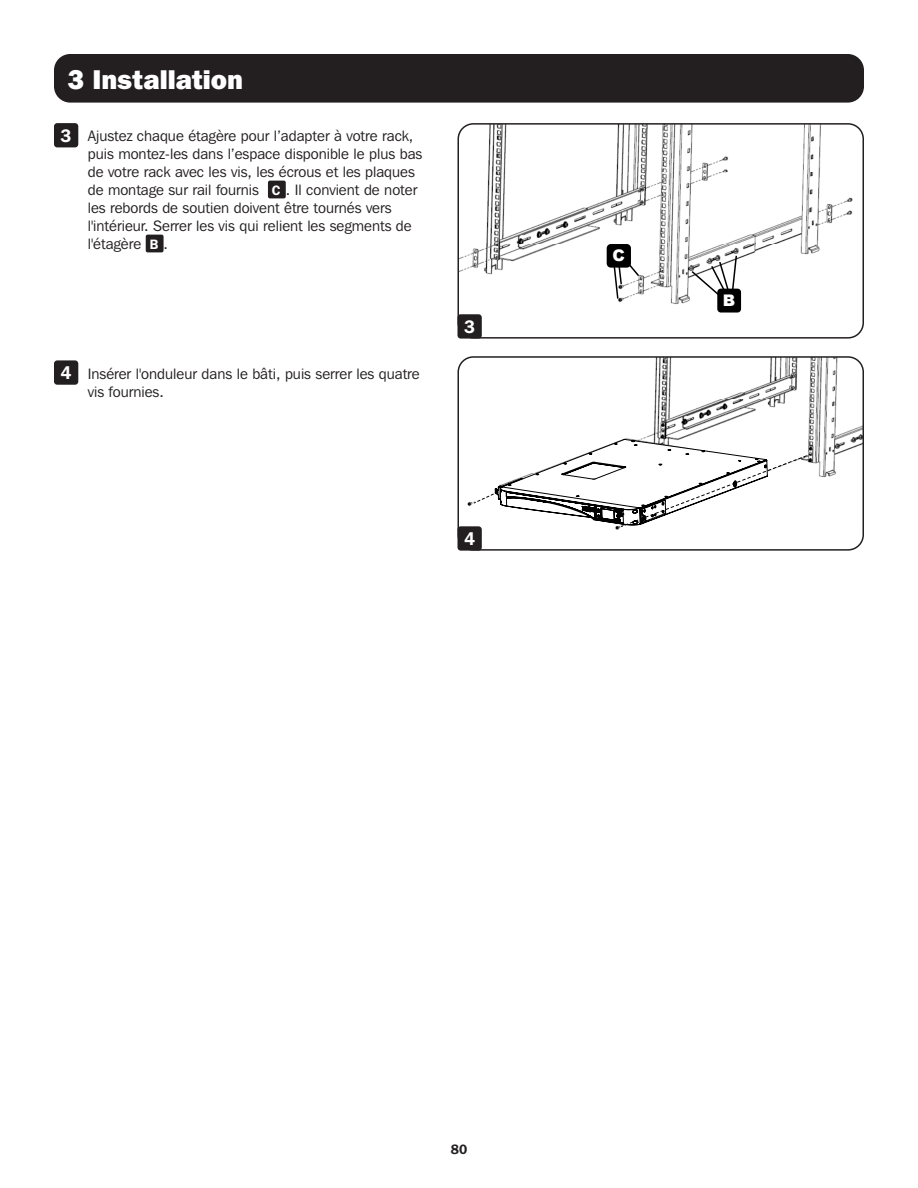
<style>
.page{position:relative;width:918px;height:1188px;background:#fff}
.page>*{position:absolute;margin:0;border:0;box-sizing:border-box;transform-origin:0 0}
.t1{font:800 27px "Franklin Gothic IT Cby BT";color:#fff}
.t2{font:600 18px "Franklin Gothic IT Cby BT";color:#fff}
.t3{font:900 16.05px "Arial";color:#fff}
.t4{font:15px/18px "Franklin Gothic IT Cby BT";color:#231f20}
.t5{font:600 13.5px "Franklin Gothic IT Cby BT";color:#231f20}
.t6{font:600 13.5px "Franklin Gothic IT Cby BT";color:#fff}
</style>
<div class="page">
<div style="left:54px;top:54px;width:810px;height:49px;background:#231f20;border-radius:16px"></div>
<div style="left:54px;top:123px;width:24px;height:24px;background:#231f20;border-radius:3px"></div>
<div style="left:268px;top:181px;width:18px;height:17px;background:#231f20;border-radius:2px"></div>
<div style="left:146px;top:235px;width:18px;height:17px;background:#231f20;border-radius:2px"></div>
<div style="left:54px;top:360px;width:24px;height:25px;background:#231f20;border-radius:3px"></div>
<img style="left:463px;top:359px;width:400px;height:187px">
<svg style="left:473px;top:439px;width:338px;height:88px"></svg>
<div style="left:457px;top:356px;width:407px;height:195px;border:2px solid #231f20;border-radius:15px"></div>
<div style="left:458px;top:526px;width:24px;height:25px;background:#231f20;border-radius:3px"></div>
<img style="left:460px;top:124px;width:403px;height:192px">
<svg style="left:692px;top:256px;width:45px;height:48px"></svg>
<div style="left:717px;top:289px;width:24px;height:24px;background:#000;border-radius:4px"></div>
<svg style="left:612px;top:255px;width:27px;height:44px"></svg>
<div style="left:607px;top:244px;width:24px;height:24px;background:#000;border-radius:4px"></div>
<div style="left:457px;top:123px;width:407px;height:216px;border:2px solid #231f20;border-radius:15px"></div>
<div style="left:458px;top:314px;width:24px;height:25px;background:#231f20;border-radius:3px"></div>
<p class="t1" style="left:68px;top:62px;width:177px">3 Installation</p>
<p class="t2" style="left:61px;top:124px;width:12px">3</p>
<p class="t4" style="left:88px;top:127px;width:336px">Ajustez chaque étagère pour l’adapter à votre rack, puis montez-les dans l’espace disponible le plus bas de votre rack avec les vis, les écrous et les plaques de montage sur rail fournis</p>
<p class="t6" style="left:272px;top:181px;width:10px">C</p>
<p class="t4" style="left:88px;top:181px;width:331px;text-indent:198px">. Il convient de noter les rebords de soutien doivent être tournés vers l'intérieur. Serrer les vis qui relient les segments de l'étagère</p>
<p class="t6" style="left:150px;top:235px;width:10px">B</p>
<p class="t4" style="left:164px;top:235px;width:6px">.</p>
<p class="t2" style="left:61px;top:361px;width:12px">4</p>
<p class="t4" style="left:88px;top:364px;width:334px">Insérer l'onduleur dans le bâti, puis serrer les quatre vis fournies.</p>
<p class="t2" style="left:464px;top:315px;width:12px">3</p>
<p class="t2" style="left:464px;top:527px;width:12px">4</p>
<p class="t3" style="left:613px;top:244px;width:14px">C</p>
<p class="t3" style="left:723px;top:289px;width:14px">B</p>
<p class="t5" style="left:451px;top:1140px;width:18px">80</p>
</div>
